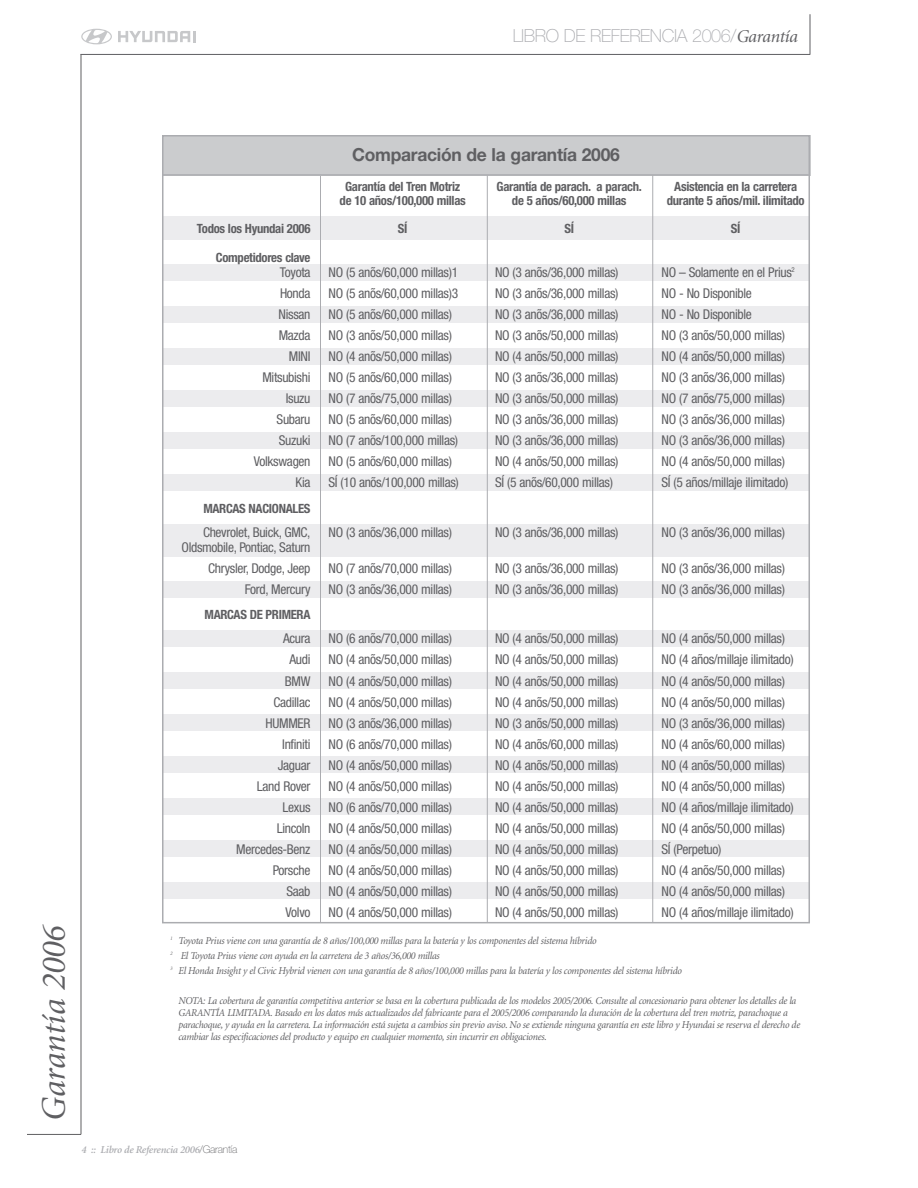
<style>
.page{position:relative;width:918px;height:1188px;background:#fff}
.page>*{position:absolute;margin:0;border:0;box-sizing:border-box;transform-origin:0 0}
.t1{font:italic 34.5px "Minion";color:#5f5f62}
.t2{font:100 18px "Helvetica Neue";letter-spacing:-.02em;color:#abacb0}
.t3{font:700 18px "Helvetica Neue";letter-spacing:-.015em;color:#5f5f62}
.t4{font:condensed 13.5px/21px "Helvetica Neue";letter-spacing:-.025em;color:#5f5f62}
.t5{font:700 condensed 12.75px/14.2px "Helvetica Neue";letter-spacing:-.025em;color:#5f5f62;text-align:center}
.t6{font:italic 10.5px/12px "Minion";letter-spacing:-.025em;color:#5f5f62;scale:.95 1}
.t7{font:italic 600 10.5px "Minion";letter-spacing:-.02em;color:#abacb0}
.s1{font-family:"Minion";font-weight:400;font-style:italic;color:#5f5f62}
.s2{font-family:"Helvetica Neue";font-weight:100;font-style:normal;color:#5f5f62}
</style>
<div class="page">
<svg style="left:81px;top:29px;width:31px;height:15px"></svg>
<svg style="left:118px;top:31px;width:78px;height:11px"></svg>
<hr style="left:80px;top:54px;width:730px;height:1px;background:#5f5f62">
<hr style="left:81px;top:54px;width:1px;height:1080px;background:#5f5f62">
<hr style="left:27px;top:1134px;width:54px;height:1px;background:#5f5f62">
<hr style="left:810px;top:14px;width:1px;height:41px;background:#5f5f62">
<div style="left:162px;top:216px;width:648px;height:24px;background:#ececee"></div>
<div style="left:162px;top:264px;width:648px;height:17px;background:#ececee"></div>
<div style="left:162px;top:306px;width:648px;height:17px;background:#ececee"></div>
<div style="left:162px;top:348px;width:648px;height:17px;background:#ececee"></div>
<div style="left:162px;top:390px;width:648px;height:17px;background:#ececee"></div>
<div style="left:162px;top:432px;width:648px;height:17px;background:#ececee"></div>
<div style="left:162px;top:474px;width:648px;height:17px;background:#ececee"></div>
<div style="left:162px;top:581px;width:648px;height:16px;background:#ececee"></div>
<div style="left:162px;top:630px;width:648px;height:17px;background:#ececee"></div>
<div style="left:162px;top:672px;width:648px;height:17px;background:#ececee"></div>
<div style="left:162px;top:714px;width:648px;height:17px;background:#ececee"></div>
<div style="left:162px;top:756px;width:648px;height:17px;background:#ececee"></div>
<div style="left:162px;top:798px;width:648px;height:17px;background:#ececee"></div>
<div style="left:162px;top:840px;width:648px;height:17px;background:#ececee"></div>
<div style="left:162px;top:882px;width:648px;height:17px;background:#ececee"></div>
<div style="left:162px;top:524px;width:648px;height:32px;background:#ececee"></div>
<hr style="left:320px;top:175px;width:1px;height:748px;background:#abacb0">
<div style="left:162px;top:135px;width:648px;height:41px;background:#cbccce"></div>
<hr style="left:163px;top:174px;width:646px;height:2px;background:#abacb0">
<hr style="left:487px;top:175px;width:1px;height:748px;background:#abacb0">
<hr style="left:652px;top:175px;width:1px;height:748px;background:#abacb0">
<h2 class="t2" style="left:513px;top:29px;width:286px">LIBRO DE REFERENCIA 2006/<span class="s1">Garantía</span></h2>
<h1 class="t1" style="left:40px;top:1122px;width:199px;rotate:-90deg">Garantía 2006</h1>
<h2 class="t3" style="left:352px;top:149px;width:269px">Comparación de la garantía 2006</h2>
<p class="t5" style="left:340px;top:180px;width:128px">Garantía del Tren Motriz de 10 años/100,000 millas</p>
<p class="t5" style="left:398px;top:223px;width:11px">SÍ</p>
<p class="t4" style="left:328px;top:263px;width:132px">NO (5 anõs/60,000 millas)1<br>NO (5 anõs/60,000 millas)3<br>NO (5 anõs/60,000 millas)<br>NO (3 anõs/50,000 millas)<br>NO (4 anõs/50,000 millas)<br>NO (5 anõs/60,000 millas)<br>NO (7 anõs/75,000 millas)<br>NO (5 anõs/60,000 millas)<br>NO (7 anõs/100,000 millas)<br>NO (5 anõs/60,000 millas)<br>SÍ (10 anõs/100,000 millas)</p>
<p class="t4" style="left:328px;top:523px;width:125px">NO (3 anõs/36,000 millas)</p>
<p class="t4" style="left:328px;top:559px;width:125px">NO (7 anõs/70,000 millas)<br>NO (3 anõs/36,000 millas)</p>
<p class="t4" style="left:328px;top:629px;width:125px;text-align:justify">NO (6 anõs/70,000 millas)<br>NO (4 anõs/50,000 millas)<br>NO (4 anõs/50,000 millas)<br>NO (4 anõs/50,000 millas)<br>NO (3 anõs/36,000 millas)<br>NO (6 anõs/70,000 millas)<br>NO (4 anõs/50,000 millas)<br>NO (4 anõs/50,000 millas)<br>NO (6 anõs/70,000 millas)<br>NO (4 anõs/50,000 millas)<br>NO (4 anõs/50,000 millas)<br>NO (4 anõs/50,000 millas)<br>NO (4 anõs/50,000 millas)<br>NO (4 anõs/50,000 millas)</p>
<p class="t5" style="left:497px;top:180px;width:147px">Garantía de parach. a parach. de 5 años/60,000 millas</p>
<p class="t5" style="left:564px;top:223px;width:11px">SÍ</p>
<p class="t4" style="left:495px;top:263px;width:125px;text-align:justify">NO (3 anõs/36,000 millas)<br>NO (3 anõs/36,000 millas)<br>NO (3 anõs/36,000 millas)<br>NO (3 anõs/50,000 millas)<br>NO (4 anõs/50,000 millas)<br>NO (3 anõs/36,000 millas)<br>NO (3 anõs/50,000 millas)<br>NO (3 anõs/36,000 millas)<br>NO (3 anõs/36,000 millas)<br>NO (4 anõs/50,000 millas)<br>SÍ (5 anõs/60,000 millas)</p>
<p class="t4" style="left:495px;top:523px;width:125px">NO (3 anõs/36,000 millas)</p>
<p class="t4" style="left:495px;top:559px;width:125px">NO (3 anõs/36,000 millas)<br>NO (3 anõs/36,000 millas)</p>
<p class="t4" style="left:495px;top:629px;width:125px;text-align:justify">NO (4 anõs/50,000 millas)<br>NO (4 anõs/50,000 millas)<br>NO (4 anõs/50,000 millas)<br>NO (4 anõs/50,000 millas)<br>NO (3 anõs/50,000 millas)<br>NO (4 anõs/60,000 millas)<br>NO (4 anõs/50,000 millas)<br>NO (4 anõs/50,000 millas)<br>NO (4 anõs/50,000 millas)<br>NO (4 anõs/50,000 millas)<br>NO (4 anõs/50,000 millas)<br>NO (4 anõs/50,000 millas)<br>NO (4 anõs/50,000 millas)<br>NO (4 anõs/50,000 millas)</p>
<p class="t5" style="left:667px;top:180px;width:140px">Asistencia en la carretera durante 5 años/mil. ilimitado</p>
<p class="t5" style="left:731px;top:223px;width:11px">SÍ</p>
<p class="t4" style="left:662px;top:263px;width:135px">NO – Solamente en el Prius<sup>2<br></sup>NO - No Disponible<br>NO - No Disponible<br>NO (3 anõs/50,000 millas)<br>NO (4 anõs/50,000 millas)<br>NO (3 anõs/36,000 millas)<br>NO (7 anõs/75,000 millas)<br>NO (3 anõs/36,000 millas)<br>NO (3 anõs/36,000 millas)<br>NO (4 anõs/50,000 millas)<br>SÍ (5 años/millaje ilimitado)</p>
<p class="t4" style="left:662px;top:523px;width:125px">NO (3 anõs/36,000 millas)</p>
<p class="t4" style="left:662px;top:559px;width:125px">NO (3 anõs/36,000 millas)<br>NO (3 anõs/36,000 millas)</p>
<p class="t4" style="left:662px;top:629px;width:134px">NO (4 anõs/50,000 millas)<br>NO (4 años/millaje ilimitado)<br>NO (4 anõs/50,000 millas)<br>NO (4 anõs/50,000 millas)<br>NO (3 anõs/36,000 millas)<br>NO (4 anõs/60,000 millas)<br>NO (4 anõs/50,000 millas)<br>NO (4 anõs/50,000 millas)<br>NO (4 años/millaje ilimitado)<br>NO (4 anõs/50,000 millas)<br>SÍ (Perpetuo)<br>NO (4 anõs/50,000 millas)<br>NO (4 anõs/50,000 millas)<br>NO (4 años/millaje ilimitado)</p>
<p class="t6" style="left:170px;top:934px;width:540px;line-height:15px"><sup>1</sup> Toyota Prius viene con una garantía de 8 años/100,000 millas para la batería y los componentes del sistema híbrido<br><sup>2</sup> El Toyota Prius viene con ayuda en la carretera de 3 años/36,000 millas<br><sup>3</sup> El Honda Insight y el Civic Hybrid vienen con una garantía de 8 años/100,000 millas para la batería y los componentes del sistema híbrido</p>
<p class="t6" style="left:178px;top:995px;width:656px">NOTA: La cobertura de garantía competitiva anterior se basa en la cobertura publicada de los modelos 2005/2006. Consulte al concesionario para obtener los detalles de la GARANTÍA LIMITADA. Basado en los datos más actualizados del fabricante para el 2005/2006 comparando la duración de la cobertura del tren motriz, parachoque a parachoque, y ayuda en la carretera. La información está sujeta a cambios sin previo aviso. No se extiende ninguna garantía en este libro y Hyundai se reserva el derecho de cambiar las especificaciones del producto y equipo en cualquier momento, sin incurrir en obligaciones.</p>
<p class="t5" style="left:197px;top:223px;width:115px">Todos los Hyundai 2006</p>
<p class="t5" style="left:216px;top:251px;width:96px">Competidores clave</p>
<p class="t4" style="left:254px;top:263px;width:58px;text-align:right">Toyota<br>Honda<br>Nissan<br>Mazda<br>MINI<br>Mitsubishi<br>Isuzu<br>Subaru<br>Suzuki<br>Volkswagen<br>Kia</p>
<p class="t5" style="left:203px;top:502px;width:109px">MARCAS NACIONALES</p>
<p class="t4" style="left:181px;top:526px;width:131px;line-height:15px;text-align:right">Chevrolet, Buick, GMC,<br>Oldsmobile, Pontiac, Saturn</p>
<p class="t4" style="left:208px;top:559px;width:104px;text-align:right">Chrysler, Dodge, Jeep<br>Ford, Mercury</p>
<p class="t5" style="left:205px;top:609px;width:107px">MARCAS DE PRIMERA</p>
<p class="t4" style="left:236px;top:629px;width:76px;text-align:right">Acura<br>Audi<br>BMW<br>Cadillac<br>HUMMER<br>Infiniti<br>Jaguar<br>Land Rover<br>Lexus<br>Lincoln<br>Mercedes-Benz<br>Porsche<br>Saab<br>Volvo</p>
<p class="t7" style="left:81px;top:1145px;width:158px">4 :: Libro de Referencia 2006<span class="s2">/Garantía</span></p>
</div>
